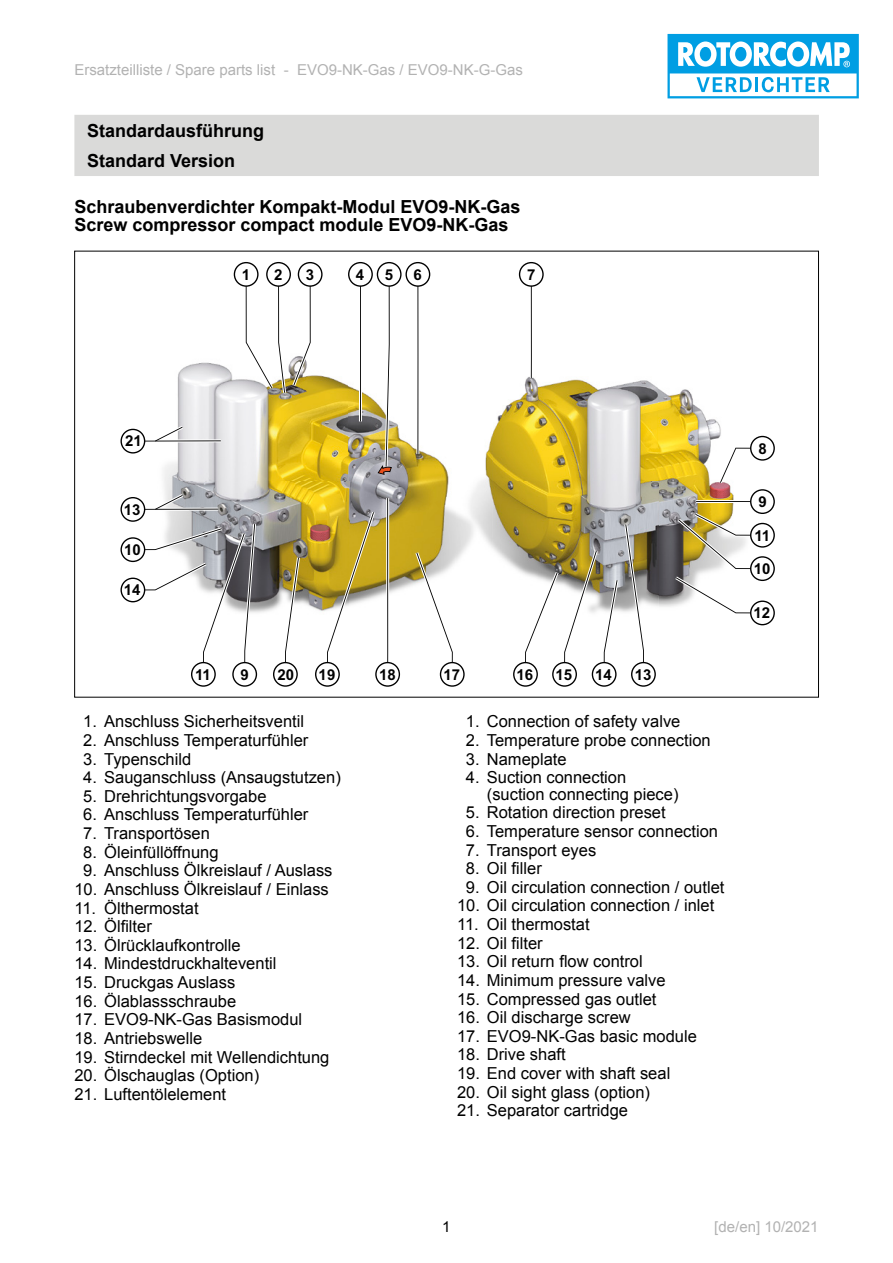
<style>
.page{position:relative;width:893px;height:1263px;background:#fff}
.page>*{position:absolute;margin:0;border:0;box-sizing:border-box;transform-origin:0 0}
.Kapitelüberschrift_d{font:700 18px/18px "Arial";color:#000}
.Kapitelüberschrift_e{font:700 18px "Arial";color:#000}
.t1{font:16.5px/16.5px "Arial";color:#000}
.t2{font:15px "Arial";color:#b2b2b2}
.t3{font:700 15px "Arial";color:#000}
.t4{font:15px "Arial";color:#000}
</style>
<div class="page">
<svg style="left:667px;top:33px;width:192px;height:66px"></svg>
<svg style="left:667px;top:34px;width:192px;height:64px"></svg>
<div style="left:74px;top:115px;width:745px;height:61px;background:#dadad9"></div>
<img style="left:492px;top:378px;width:166px;height:104px">
<img style="left:658px;top:388px;width:63px;height:219px">
<img style="left:492px;top:482px;width:167px;height:125px">
<img style="left:164px;top:362px;width:185px;height:251px">
<img style="left:349px;top:456px;width:107px;height:76px">
<img style="left:401px;top:532px;width:55px;height:57px">
<img style="left:456px;top:436px;width:36px;height:116px">
<svg style="left:183px;top:439px;width:38px;height:4px"></svg>
<hr style="left:155px;top:440px;width:66px;height:1px;background:#000">
<svg style="left:120px;top:426px;width:63px;height:29px"></svg>
<svg style="left:675px;top:434px;width:100px;height:192px"></svg>
<svg style="left:512px;top:524px;width:145px;height:163px"></svg>
<svg style="left:415px;top:552px;width:50px;height:135px"></svg>
<svg style="left:272px;top:558px;width:28px;height:129px"></svg>
<svg style="left:120px;top:494px;width:138px;height:193px"></svg>
<svg style="left:314px;top:498px;width:87px;height:189px"></svg>
<svg style="left:232px;top:262px;width:92px;height:131px"></svg>
<svg style="left:518px;top:262px;width:26px;height:116px"></svg>
<svg style="left:347px;top:262px;width:85px;height:213px"></svg>
<p class="t2" style="left:74px;top:60px;width:450px">Ersatzteilliste / Spare parts list - EVO9-NK-Gas / EVO9-NK-G-Gas</p>
<p class="Kapitelüberschrift_d" style="left:87px;top:122px;width:179px">Standardausführung</p>
<p class="Kapitelüberschrift_e" style="left:87px;top:149px;width:150px">Standard Version</p>
<p class="Kapitelüberschrift_d" style="left:74px;top:198px;width:448px">Schraubenverdichter Kompakt-Modul EVO9-NK-Gas<br>Screw compressor compact module EVO9-NK-Gas</p>
<p class="t3" style="left:242px;top:264px;width:10px">1</p>
<p class="t3" style="left:274px;top:264px;width:10px">2</p>
<p class="t3" style="left:306px;top:264px;width:10px">3</p>
<p class="t3" style="left:356px;top:264px;width:10px">4</p>
<p class="t3" style="left:385px;top:264px;width:10px">5</p>
<p class="t3" style="left:413px;top:264px;width:10px">6</p>
<p class="t3" style="left:527px;top:264px;width:10px">7</p>
<p class="t3" style="left:125px;top:431px;width:18px">21</p>
<p class="t3" style="left:124px;top:499px;width:18px">13</p>
<p class="t3" style="left:124px;top:540px;width:18px">10</p>
<p class="t3" style="left:124px;top:580px;width:18px">14</p>
<p class="t3" style="left:195px;top:664px;width:17px">11</p>
<p class="t3" style="left:241px;top:664px;width:10px">9</p>
<p class="t3" style="left:277px;top:664px;width:18px">20</p>
<p class="t3" style="left:319px;top:664px;width:18px">19</p>
<p class="t3" style="left:379px;top:664px;width:18px">18</p>
<p class="t3" style="left:444px;top:664px;width:18px">17</p>
<p class="t3" style="left:516px;top:664px;width:18px">16</p>
<p class="t3" style="left:556px;top:664px;width:18px">15</p>
<p class="t3" style="left:595px;top:664px;width:18px">14</p>
<p class="t3" style="left:635px;top:664px;width:18px">13</p>
<p class="t1" style="left:83px;top:713px;width:222px">1. Anschluss Sicherheitsventil</p>
<p class="t1" style="left:83px;top:732px;width:227px">2. Anschluss Temperaturfühler</p>
<p class="t1" style="left:83px;top:751px;width:110px">3. Typenschild</p>
<p class="t1" style="left:83px;top:769px;width:259px">4. Sauganschluss (Ansaugstutzen)</p>
<p class="t1" style="left:83px;top:788px;width:185px">5. Drehrichtungsvorgabe</p>
<p class="t1" style="left:83px;top:806px;width:227px">6. Anschluss Temperaturfühler</p>
<p class="t1" style="left:83px;top:825px;width:128px">7. Transportösen</p>
<p class="t1" style="left:83px;top:844px;width:137px">8. Öleinfüllöffnung</p>
<p class="t1" style="left:83px;top:862px;width:251px">9. Anschluss Ölkreislauf / Auslass</p>
<p class="t1" style="left:74px;top:881px;width:256px">10. Anschluss Ölkreislauf / Einlass</p>
<p class="t1" style="left:74px;top:900px;width:126px">11. Ölthermostat</p>
<p class="t1" style="left:74px;top:918px;width:79px">12. Ölfilter</p>
<p class="t1" style="left:74px;top:937px;width:168px">13. Ölrücklaufkontrolle</p>
<p class="t1" style="left:74px;top:955px;width:204px">14. Mindestdruckhalteventil</p>
<p class="t1" style="left:74px;top:974px;width:162px">15. Druckgas Auslass</p>
<p class="t1" style="left:74px;top:993px;width:163px">16. Ölablassschraube</p>
<p class="t1" style="left:74px;top:1011px;width:229px">17. EVO9-NK-Gas Basismodul</p>
<p class="t1" style="left:74px;top:1030px;width:129px">18. Antriebswelle</p>
<p class="t1" style="left:74px;top:1049px;width:257px">19. Stirndeckel mit Wellendichtung</p>
<p class="t1" style="left:74px;top:1067px;width:186px">20. Ölschauglas (Option)</p>
<p class="t1" style="left:74px;top:1086px;width:153px">21. Luftentölelement</p>
<p class="t1" style="left:466px;top:713px;width:216px">1. Connection of safety valve</p>
<p class="t1" style="left:466px;top:732px;width:246px">2. Temperature probe connection</p>
<p class="t1" style="left:466px;top:751px;width:102px">3. Nameplate</p>
<p class="t1" style="left:487px;top:769px;width:193px;text-indent:-21px">4. Suction connection (suction connecting piece)</p>
<p class="t1" style="left:466px;top:804px;width:201px">5. Rotation direction preset</p>
<p class="t1" style="left:466px;top:823px;width:254px">6. Temperature sensor connection</p>
<p class="t1" style="left:466px;top:842px;width:132px">7. Transport eyes</p>
<p class="t1" style="left:466px;top:860px;width:78px">8. Oil filler</p>
<p class="t1" style="left:466px;top:879px;width:260px">9. Oil circulation connection / outlet</p>
<p class="t1" style="left:457px;top:897px;width:259px">10. Oil circulation connection / inlet</p>
<p class="t1" style="left:457px;top:916px;width:134px">11. Oil thermostat</p>
<p class="t1" style="left:457px;top:935px;width:87px">12. Oil filter</p>
<p class="t1" style="left:457px;top:953px;width:187px">13. Oil return flow control</p>
<p class="t1" style="left:457px;top:972px;width:210px">14. Minimum pressure valve</p>
<p class="t1" style="left:457px;top:991px;width:201px">15. Compressed gas outlet</p>
<p class="t1" style="left:457px;top:1009px;width:175px">16. Oil discharge screw</p>
<p class="t1" style="left:457px;top:1028px;width:241px">17. EVO9-NK-Gas basic module</p>
<p class="t1" style="left:457px;top:1046px;width:110px">18. Drive shaft</p>
<p class="t1" style="left:457px;top:1065px;width:215px">19. End cover with shaft seal</p>
<p class="t1" style="left:457px;top:1084px;width:194px">20. Oil sight glass (option)</p>
<p class="t1" style="left:457px;top:1102px;width:172px">21. Separator cartridge</p>
<p class="t3" style="left:758px;top:438px;width:10px">8</p>
<p class="t3" style="left:758px;top:492px;width:10px">9</p>
<p class="t3" style="left:754px;top:525px;width:17px">11</p>
<p class="t3" style="left:754px;top:559px;width:18px">10</p>
<p class="t3" style="left:754px;top:603px;width:18px">12</p>
<p class="t4" style="left:442px;top:1216px;width:10px">1</p>
<p class="t2" style="left:714px;top:1216px;width:106px">[de/en] 10/2021</p>
</div>
